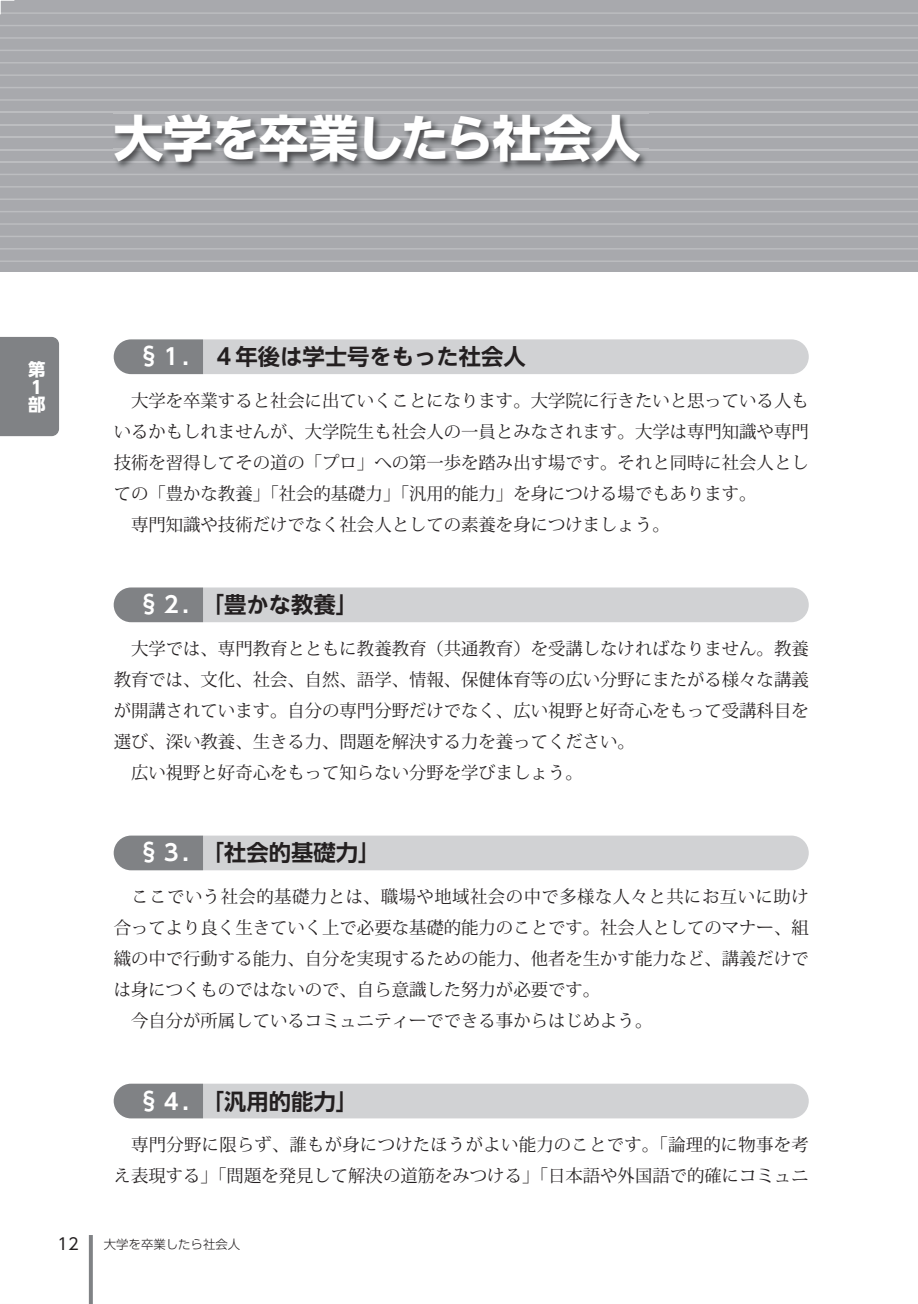
<style>
.page{position:relative;width:918px;height:1304px;background:#fff}
.page>*{position:absolute;margin:0;border:0;box-sizing:border-box;transform-origin:0 0}
.t1{font:700 49.52px "UD Shin Go NT Pr 6 N";letter-spacing:-.03em;color:#fff}
.t2{font:700 22.4px "UD Shin Go NT Pr 6 N De";color:#231f20}
.t3{font:17.32px/31px "Koz Min Pr 6 N";color:#231f20}
.t4{font:700 17.32px/17.3px "UD Shin Go NT Pr 6 N";color:#fff}
.t5{font:16.1px "UD Shin Go Pr 6 N";color:#231f20}
.t6{font:300 12.42px "UD Shin Go Pr 6 N";color:#231f20}
.s1{color:#fff}
</style>
<div class="page">
<div style="left:0;top:337px;width:59px;height:99px;background:#808285"></div>
<svg style="left:89px;top:1235px;width:4px;height:69px"></svg>
<div style="left:0;top:0;width:917px;height:272px;background:#a8a9ad"></div>
<hr style="left:0;top:248px;width:917px;height:2px;background:#bcbdc0">
<hr style="left:0;top:260px;width:917px;height:2px;background:#bcbdc0">
<hr style="left:0;top:223px;width:917px;height:2px;background:#bcbdc0">
<hr style="left:0;top:236px;width:917px;height:1px;background:#bcbdc0">
<hr style="left:0;top:198px;width:917px;height:2px;background:#bcbdc0">
<hr style="left:0;top:211px;width:917px;height:1px;background:#bcbdc0">
<hr style="left:0;top:174px;width:917px;height:1px;background:#bcbdc0">
<hr style="left:0;top:186px;width:917px;height:2px;background:#bcbdc0">
<hr style="left:0;top:149px;width:917px;height:1px;background:#bcbdc0">
<hr style="left:0;top:161px;width:917px;height:2px;background:#bcbdc0">
<hr style="left:0;top:124px;width:917px;height:2px;background:#bcbdc0">
<hr style="left:0;top:136px;width:917px;height:2px;background:#bcbdc0">
<hr style="left:0;top:99px;width:917px;height:2px;background:#bcbdc0">
<hr style="left:0;top:112px;width:917px;height:1px;background:#bcbdc0">
<hr style="left:0;top:74px;width:917px;height:2px;background:#bcbdc0">
<hr style="left:0;top:87px;width:917px;height:1px;background:#bcbdc0">
<hr style="left:0;top:50px;width:917px;height:1px;background:#bcbdc0">
<hr style="left:0;top:62px;width:917px;height:1px;background:#bcbdc0">
<hr style="left:0;top:25px;width:917px;height:1px;background:#bcbdc0">
<hr style="left:0;top:12px;width:917px;height:2px;background:#bcbdc0">
<hr style="left:0;top:37px;width:917px;height:2px;background:#bcbdc0">
<svg style="left:114px;top:339px;width:694px;height:35px;background:#c8c9cb"></svg>
<svg style="left:114px;top:587px;width:694px;height:35px;background:#c8c9cb"></svg>
<svg style="left:114px;top:835px;width:694px;height:35px;background:#c8c9cb"></svg>
<svg style="left:114px;top:1083px;width:694px;height:35px;background:#c8c9cb"></svg>
<img style="left:113px;top:113px;width:535px;height:56px">
<img style="left:113px;top:149px;width:535px;height:1px">
<img style="left:113px;top:161px;width:535px;height:2px">
<img style="left:113px;top:124px;width:535px;height:2px">
<img style="left:113px;top:136px;width:535px;height:2px">
<svg style="left:0;top:0;width:15px;height:15px"></svg>
<svg style="left:917px;top:0;width:1px;height:16px"></svg>
<h1 class="t1" style="left:114px;top:98px;width:528px">大学を卒業したら社会人</h1>
<p class="t4" style="left:28px;top:360px;width:19px">第<br>１部</p>
<p class="t5" style="left:58px;top:1230px;width:23px">12</p>
<p class="t2" style="left:138px;top:338px;width:389px"><span class="s1">§１.</span> ４年後は学士号をもった社会人</p>
<p class="t3" style="left:114px;top:385px;width:696px">　大学を卒業すると社会に出ていくことになります。大学院に行きたいと思っている人もいるかもしれませんが、大学院生も社会人の一員とみなされます。大学は専門知識や専門技術を習得してその道の「プロ」への第一歩を踏み出す場です。それと同時に社会人としての「豊かな教養」「社会的基礎力」「汎用的能力」を身につける場でもあります。<br>　専門知識や技術だけでなく社会人としての素養を身につけましょう。</p>
<p class="t2" style="left:138px;top:586px;width:222px"><span class="s1">§２.</span> 「豊かな教養」</p>
<p class="t3" style="left:114px;top:633px;width:696px">　大学では、専門教育とともに教養教育（共通教育）を受講しなければなりません。教養教育では、文化、社会、自然、語学、情報、保健体育等の広い分野にまたがる様々な講義が開講されています。自分の専門分野だけでなく、広い視野と好奇心をもって受講科目を選び、深い教養、生きる力、問題を解決する力を養ってください。<br>　広い視野と好奇心をもって知らない分野を学びましょう。</p>
<p class="t2" style="left:138px;top:834px;width:244px"><span class="s1">§３.</span> 「社会的基礎力」</p>
<p class="t3" style="left:114px;top:881px;width:696px">　ここでいう社会的基礎力とは、職場や地域社会の中で多様な人々と共にお互いに助け合ってより良く生きていく上で必要な基礎的能力のことです。社会人としてのマナー、組織の中で行動する能力、自分を実現するための能力、他者を生かす能力など、講義だけでは身につくものではないので、自ら意識した努力が必要です。<br>　今自分が所属しているコミュニティーでできる事からはじめよう。</p>
<p class="t2" style="left:138px;top:1083px;width:222px"><span class="s1">§４.</span> 「汎用的能力」</p>
<p class="t3" style="left:114px;top:1129px;width:696px">　専門分野に限らず、誰もが身につけたほうがよい能力のことです。「論理的に物事を考え表現する」「問題を発見して解決の道筋をみつける」「日本語や外国語で的確にコミュニ</p>
<p class="t6" style="left:104px;top:1234px;width:138px">大学を卒業したら社会人</p>
</div>
